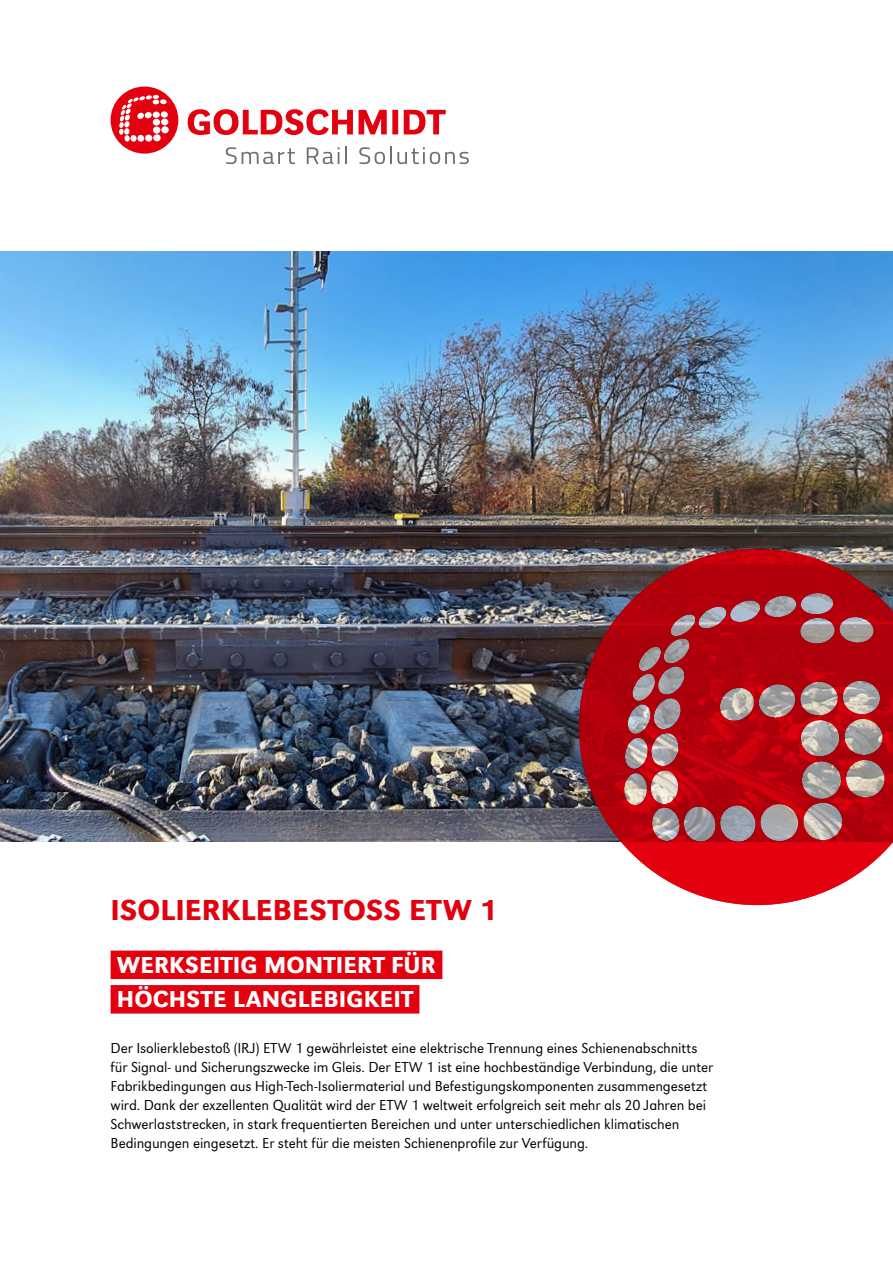
<style>
.page{position:relative;width:893px;height:1263px;background:#fff}
.page>*{position:absolute;margin:0;border:0;box-sizing:border-box;transform-origin:0 0}
.t1{font:500 30px "URW Grotesk";letter-spacing:.005em;color:#e3000f}
.t2{font:500 24px/34.5px "URW Grotesk";letter-spacing:.01em;color:#fff}
.t3{font:300 15px/19.2px "URW Grotesk";letter-spacing:-.005em;color:#000}
</style>
<div class="page">
<img style="left:0;top:252px;width:893px;height:590px">
<svg style="left:579px;top:549px;width:314px;height:356px;background:#b53d45"></svg>
<svg style="left:111px;top:87px;width:67px;height:67px"></svg>
<svg style="left:188px;top:109px;width:258px;height:26px"></svg>
<svg style="left:226px;top:147px;width:69px;height:17px"></svg>
<svg style="left:307px;top:147px;width:32px;height:17px"></svg>
<svg style="left:345px;top:147px;width:2px;height:17px"></svg>
<svg style="left:359px;top:147px;width:110px;height:17px"></svg>
<div style="left:111px;top:950px;width:331px;height:29px;background:#e3000f"></div>
<div style="left:111px;top:985px;width:308px;height:28px;background:#e3000f"></div>
<h1 class="t1" style="left:111px;top:893px;width:388px">ISOLIERKLEBESTOSS ETW 1</h1>
<h2 class="t2" style="left:117px;top:948px;width:321px">WERKSEITIG MONTIERT FÜR<br>HÖCHSTE LANGLEBIGKEIT</h2>
<p class="t3" style="left:111px;top:1038px;width:604px">Der Isolierklebestoß (IRJ) ETW 1 gewährleistet eine elektrische Trennung eines Schienenabschnitts für Signal- und Sicherungszwecke im Gleis. Der ETW 1 ist eine hochbeständige Verbindung, die unter Fabrikbedingungen aus High-Tech-Isoliermaterial und Befestigungskomponenten zusammengesetzt wird. Dank der exzellenten Qualität wird der ETW 1 weltweit erfolgreich seit mehr als 20 Jahren bei Schwerlaststrecken, in stark frequentierten Bereichen und unter unterschiedlichen klimatischen Bedingungen eingesetzt. Er steht für die meisten Schienenprofile zur Verfügung.</p>
</div>
